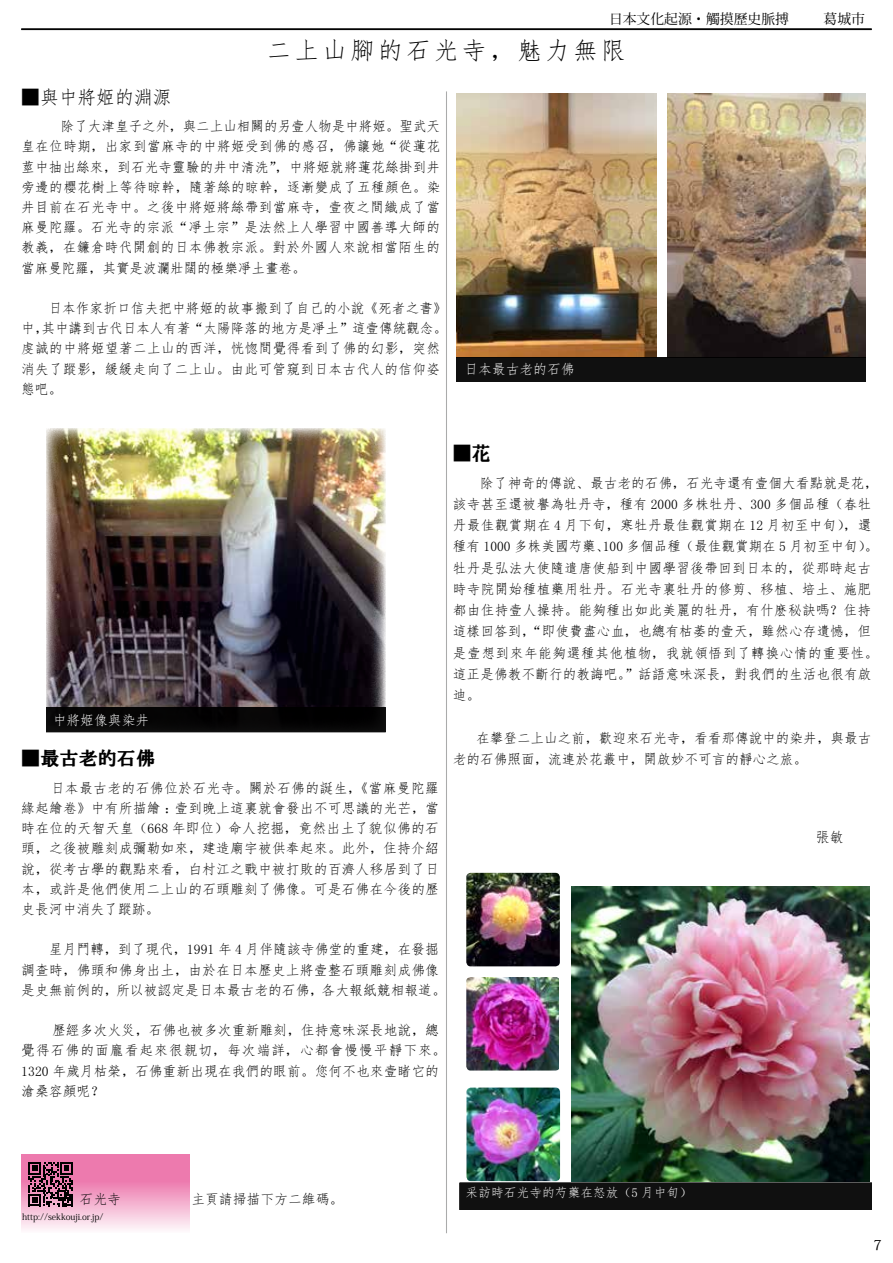
<style>
.page{position:relative;width:893px;height:1263px;background:#fff}
.page>*{position:absolute;margin:0;border:0;box-sizing:border-box;transform-origin:0 0}
.t1{font:24.45px "Fang Song";letter-spacing:.14em;color:#000}
.t2{font:19.2px "HGP Soei Presence EB";color:#000}
.t3{font:19.2px "Fang Song";color:#000}
.t4{font:13.8px/20.2px "Fang Song";letter-spacing:.01em;color:#000}
.t5{font:13.8px "Koz Min Pr 6 N";color:#000}
.t6{font:13.8px "Fang Song";color:#fff}
.t7{font:12.75px "Fang Song";color:#fff}
.t8{font:8.7px "Koz Min Pr 6 N";color:#000}
.s1{font-family:"HGP Soei Presence EB"}
.s2{font-family:"Koz Min Pr 6 N"}
</style>
<div class="page">
<hr style="left:21px;top:29px;width:851px;height:1px;background:#000">
<img style="left:571px;top:887px;width:299px;height:294px">
<svg style="left:21px;top:1154px;width:169px;height:76px;background:#f1a4c7"></svg>
<svg style="left:29px;top:1162px;width:44px;height:44px;background:#683c50"></svg>
<img style="left:46px;top:429px;width:339px;height:278px">
<div style="left:46px;top:707px;width:339px;height:22px;background:#050505"></div>
<div style="left:46px;top:708px;width:339px;height:24px;border:1px solid #000"></div>
<div style="left:47px;top:708px;width:338px;height:23px;border:1px solid #000"></div>
<img style="left:466px;top:873px;width:94px;height:93px">
<img style="left:466px;top:1087px;width:94px;height:94px">
<img style="left:466px;top:977px;width:93px;height:93px">
<img style="left:456px;top:94px;width:200px;height:263px">
<img style="left:667px;top:94px;width:199px;height:263px">
<div style="left:456px;top:357px;width:407px;height:24px;background:#101010"></div>
<div style="left:457px;top:357px;width:408px;height:24px;border:1px solid #000"></div>
<div style="left:460px;top:1183px;width:412px;height:27px;background:#101010"></div>
<div style="left:460px;top:1183px;width:411px;height:26px;border:1px solid #000"></div>
<hr style="left:446px;top:91px;width:1px;height:1142px;background:#aaabab">
<p class="t5" style="left:609px;top:11px;width:182px">日本文化起源・ 觸摸歷史脈搏</p>
<p class="t5" style="left:824px;top:11px;width:43px">葛城市</p>
<h1 class="t1" style="left:267px;top:38px;width:360px">二上山腳的石光寺，魅力無限</h1>
<h2 class="t3" style="left:21px;top:87px;width:152px"><span class="s1">■</span>與中將姬的淵源</h2>
<p class="t4" style="left:21px;top:116px;width:420px;text-align:justify;text-indent:40px">除了大津皇子之外，與二上山相關的另壹人物是中將姬。聖武天皇在位時期，出家到當麻寺的中將姬受到佛的感召，佛讓她“從蓮花莖中抽出絲來，到石光寺靈驗的井中清洗”，中將姬就將蓮花絲掛到井旁邊的櫻花樹上等待晾幹，隨著絲的晾幹，逐漸變成了五種顏色。染井目前在石光寺中。之後中將姬將絲帶到當麻寺，壹夜之間織成了當麻曼陀羅。石光寺的宗派“凈土宗”是法然上人學習中國善導大師的教義，在鐮倉時代開創的日本佛教宗派。對於外國人來說相當陌生的當麻曼陀羅，其實是波瀾壯闊的極樂凈土畫卷。</p>
<p class="t4" style="left:21px;top:298px;width:427px;text-indent:27px">日本作家折口信夫把中將姬的故事搬到了自己的小說《死者之書》中，其中講到古代日本人有著“太陽降落的地方是凈土”這壹傳統觀念。虔誠的中將姬望著二上山的西洋，恍惚間覺得看到了佛的幻影，突然消失了蹤影，緩緩走向了二上山。由此可管窺到日本古代人的信仰姿態吧。</p>
<p class="t6" style="left:464px;top:363px;width:112px">日本最古老的石佛</p>
<p class="t6" style="left:53px;top:713px;width:98px">中將姬像與染井</p>
<h2 class="t2" style="left:453px;top:444px;width:39px">■花</h2>
<p class="t4" style="left:453px;top:472px;width:427px;line-height:21.3px;text-indent:14px">　除了神奇的傳說、最古老的石佛，石光寺還有壹個大看點就是花，該寺甚至還被譽為牡丹寺，種有 2000 多株牡丹、300 多個品種（春牡丹最佳觀賞期在 4 月下旬，寒牡丹最佳觀賞期在 12 月初至中旬），還種有 1000 多株美國芍藥、100 多個品種（最佳觀賞期在 5 月初至中旬）。牡丹是弘法大使隨遣唐使船到中國學習後帶回到日本的，從那時起古時寺院開始種植藥用牡丹。石光寺裏牡丹的修剪、移植、培土、施肥都由住持壹人操持。能夠種出如此美麗的牡丹，有什麽秘訣嗎？住持這樣回答到，“即使費盡心血，也總有枯萎的壹天，雖然心存遺憾，但是壹想到來年能夠選種其他植物，我就領悟到了轉換心情的重要性。這正是佛教不斷行的教誨吧。”話語意味深長，對我們的生活也很有啟迪。</p>
<p class="t4" style="left:476px;top:728px;width:397px">在攀登二上山之前，歡迎來石光寺，看看那傳說中的染井，與最古</p>
<h2 class="t2" style="left:21px;top:749px;width:135px">■最古老的石佛</h2>
<p class="t4" style="left:453px;top:749px;width:356px">老的石佛照面，流連於花叢中，開啟妙不可言的靜心之旅。</p>
<p class="t4" style="left:21px;top:778px;width:419px;text-align:justify"><span class="s2">　</span> 日本最古老的石佛位於石光寺。關於石佛的誕生，《當麻曼陀羅緣起繪卷》中有所描繪：壹到晚上這裏就會發出不可思議的光芒，當時在位的天智天皇（668 年即位）命人挖掘，竟然出土了貌似佛的石頭，之後被雕刻成彌勒如來，建造廟宇被供奉起來。此外，住持介紹說，從考古學的觀點來看，白村江之戰中被打敗的百濟人移居到了日本，或許是他們使用二上山的石頭雕刻了佛像。可是石佛在今後的歷史長河中消失了蹤跡。</p>
<p class="t4" style="left:21px;top:939px;width:426px;text-indent:28px">星月鬥轉，到了現代，1991 年 4 月伴隨該寺佛堂的重建，在發掘調查時，佛頭和佛身出土，由於在日本歷史上將壹整石頭雕刻成佛像是史無前例的，所以被認定是日本最古老的石佛，各大報紙競相報道。</p>
<p class="t4" style="left:21px;top:1020px;width:426px;text-indent:31px">歷經多次火災，石佛也被多次重新雕刻，住持意味深長地說，總覺得石佛的面龐看起來很親切，每次端詳，心都會慢慢平靜下來。<br>1320 年歲月枯榮，石佛重新出現在我們的眼前。您何不也來壹睹它的滄桑容顏呢？</p>
<p class="t4" style="left:816px;top:827px;width:43px">張敏　</p>
<p class="t4" style="left:80px;top:1189px;width:43px">石光寺</p>
<p class="t8" style="left:22px;top:1212px;width:83px">http://sekkouji.or.jp/</p>
<p class="t4" style="left:191px;top:1189px;width:154px">主頁請掃描下方二維碼。</p>
<p class="t7" style="left:466px;top:1186px;width:228px">采訪時石光寺的芍藥在怒放（5 月中旬）</p>
<p class="t5" style="left:873px;top:1237px;width:10px">7</p>
</div>
